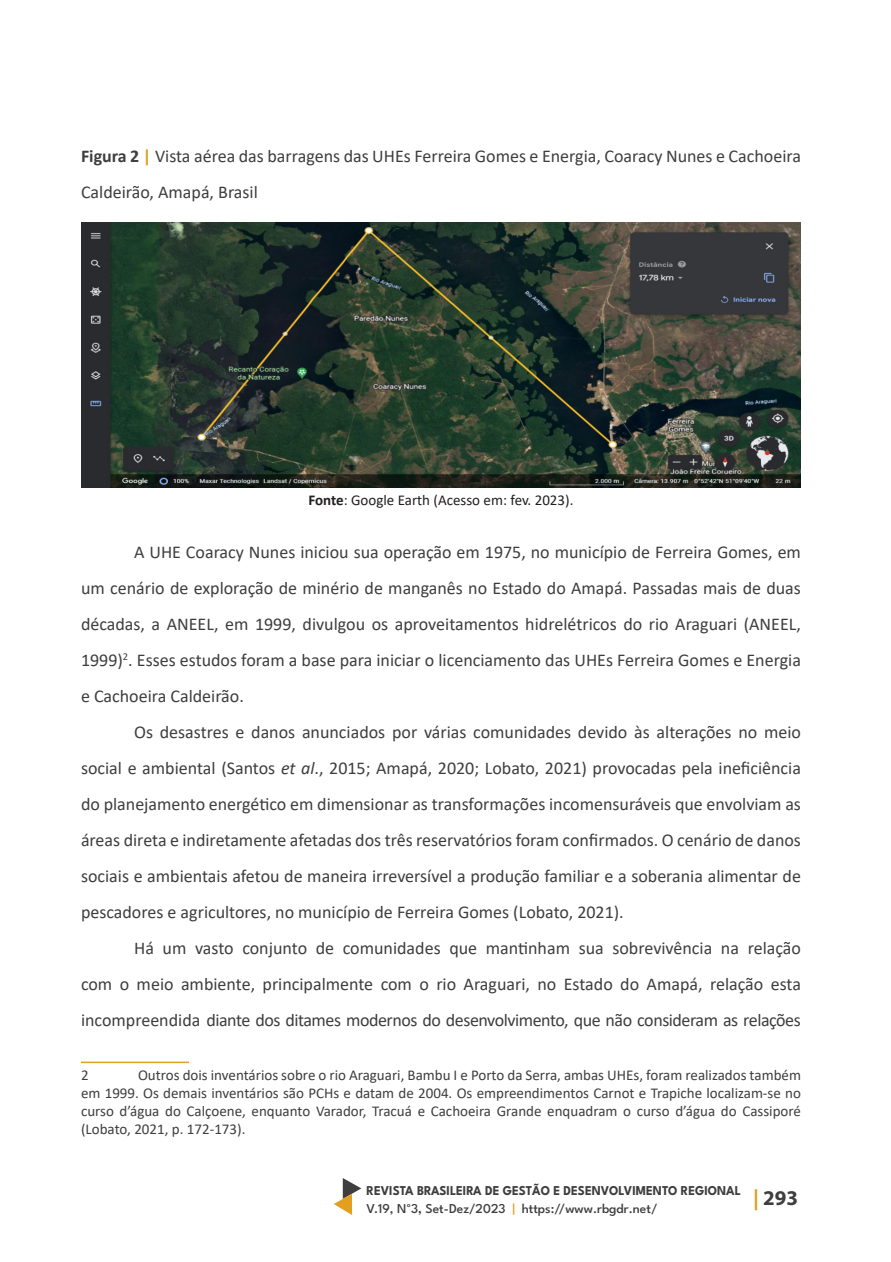
<style>
.page{position:relative;width:891px;height:1262px;background:#fff}
.page>*{position:absolute;margin:0;border:0;box-sizing:border-box;transform-origin:0 0}
.t1{font:700 21px "Myriad Pro";color:#3e3e3f}
.Texto_Artigo{font:18px/36px "Calibri";color:#3e3e3f;text-align:justify}
.Tabelas_e_Figuras{font:18px/36px "Calibri";color:#3e3e3f}
.Nota_de_Rodapé{font:15px/18px "Calibri";color:#3e3e3f;text-align:justify}
.t2{font:15px "Calibri";color:#231f20}
.t3{font:700 13.5px/18px "League Spartan";color:#3e3e3f;scale:.94 1}
.s1{font-weight:700}
.s2{font-weight:700;color:#e39f20}
.s3{font-style:italic}
.s4{font-weight:500}
.s5{font-family:"Calibri";font-weight:400}
.s6{font-weight:600}
.s7{font-weight:500;color:#e39f20}
.s8{color:#e39f20}
</style>
<div class="page">
<svg style="left:334px;top:1178px;width:27px;height:37px"></svg>
<img style="left:81px;top:223px;width:720px;height:264px">
<hr style="left:81px;top:1061px;width:108px;height:2px;background:#e39f20">
<p class="Tabelas_e_Figuras" style="left:81px;top:138px;width:722px"><span class="s1">Figura 2</span> <span class="s2">|</span> Vista aérea das barragens das UHEs Ferreira Gomes e Energia, Coaracy Nunes e Cachoeira<br>Caldeirão, Amapá, Brasil</p>
<p class="t2" style="left:308px;top:490px;width:267px"><span class="s1">Fonte</span>: Google Earth (Acesso em: fev. 2023).</p>
<p class="Texto_Artigo" style="left:81px;top:534px;width:722px;text-indent:53px">A UHE Coaracy Nunes iniciou sua operação em 1975, no município de Ferreira Gomes, em um cenário de exploração de minério de manganês no Estado do Amapá. Passadas mais de duas décadas, a ANEEL, em 1999, divulgou os aproveitamentos hidrelétricos do rio Araguari (ANEEL, 1999)<sup>2</sup>. Esses estudos foram a base para iniciar o licenciamento das UHEs Ferreira Gomes e Energia e Cachoeira Caldeirão.</p>
<p class="Texto_Artigo" style="left:81px;top:714px;width:722px;text-indent:53px">Os desastres e danos anunciados por várias comunidades devido às alterações no meio social e ambiental (Santos <span class="s3">et al</span>., 2015; Amapá, 2020; Lobato, 2021) provocadas pela ineficiência do planejamento energético em dimensionar as transformações incomensuráveis que envolviam as áreas direta e indiretamente afetadas dos três reservatórios foram confirmados. O cenário de danos sociais e ambientais afetou de maneira irreversível a produção familiar e a soberania alimentar de pescadores e agricultores, no município de Ferreira Gomes (Lobato, 2021).</p>
<p class="Texto_Artigo" style="left:81px;top:930px;width:722px;text-indent:53px">Há um vasto conjunto de comunidades que mantinham sua sobrevivência na relação com o meio ambiente, principalmente com o rio Araguari, no Estado do Amapá, relação esta incompreendida diante dos ditames modernos do desenvolvimento, que não consideram as relações</p>
<p class="Nota_de_Rodapé" style="left:81px;top:1066px;width:722px;text-indent:57px">Outros dois inventários sobre o rio Araguari, Bambu I e Porto da Serra, ambas UHEs, foram realizados também em 1999. Os demais inventários são PCHs e datam de 2004. Os empreendimentos Carnot e Trapiche localizam-se no curso d’água do Calçoene, enquanto Varador, Tracuá e Cachoeira Grande enquadram o curso d’água do Cassiporé (Lobato, 2021, p. 172-173).</p>
<p class="Nota_de_Rodapé" style="left:81px;top:1066px;width:9px">2</p>
<p class="t3" style="left:367px;top:1180px;width:400px">REVISTA BRASILEIRA DE GESTÃO E DESENVOLVIMENTO REGIONAL<br><span class="s4">V.19, N</span><span class="s5">°</span><span class="s4">3</span><span class="s6">,</span> <span class="s4">Set-Dez/2023</span> <span class="s7">|</span> <span class="s4">https://www.rbgdr.net/</span></p>
<p class="t1" style="left:753px;top:1184px;width:47px"><span class="s8">|</span> 293</p>
</div>
